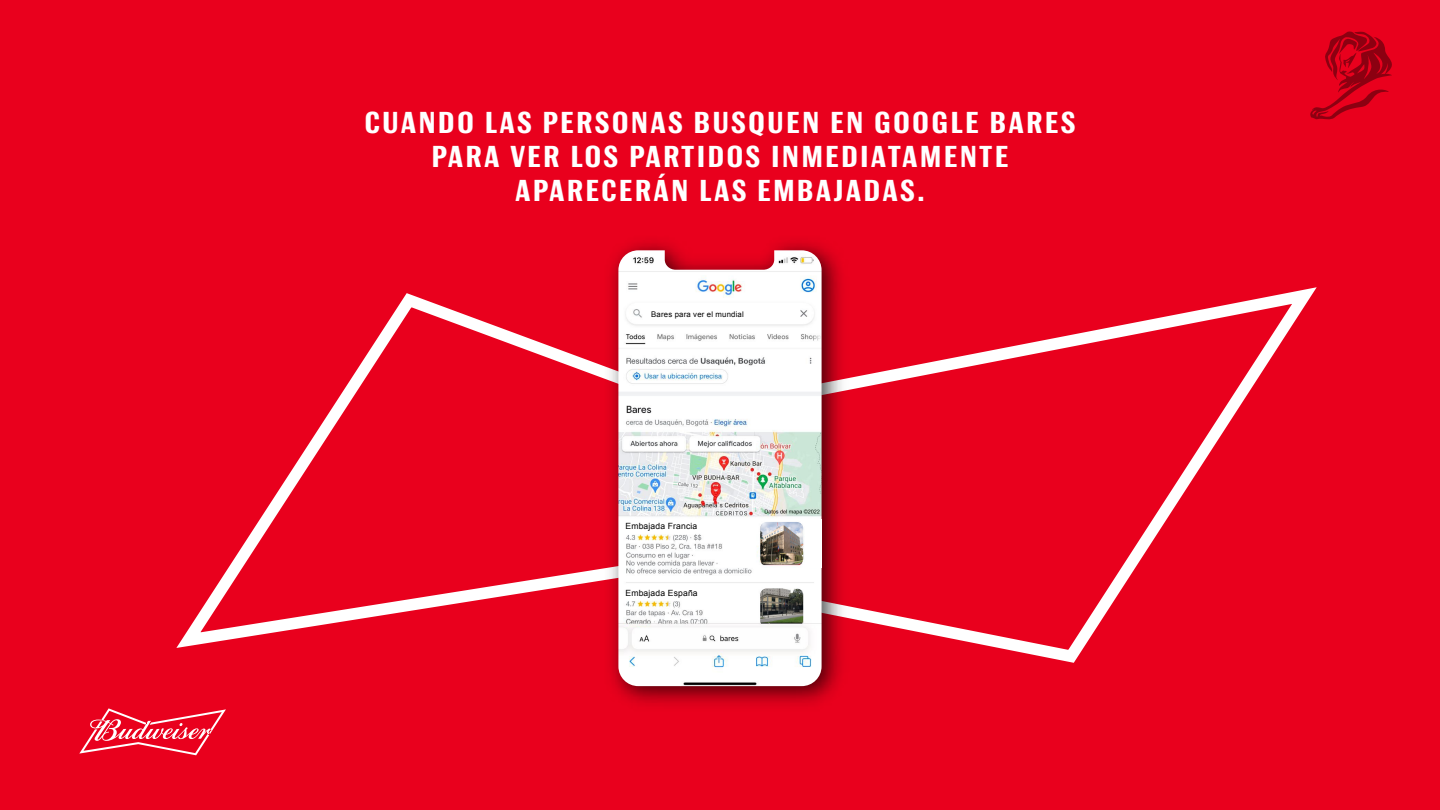
<style>
.page{position:relative;width:1440px;height:810px;background:#e9001d}
.page>*{position:absolute;margin:0;border:0;box-sizing:border-box;transform-origin:0 0}
.t1{font:700 28.2px/33.8px "Bud";letter-spacing:.1em;color:#fff;text-align:center}
.t2{font:8.55px "Arial";letter-spacing:.02em;color:#000}
.t3{font:7.8px "Arial";letter-spacing:.02em;color:#000}
</style>
<div class="page">
<svg style="left:1310px;top:32px;width:82px;height:87px"></svg>
<svg style="left:79px;top:708px;width:147px;height:47px"></svg>
<svg style="left:176px;top:287px;width:1141px;height:376px"></svg>
<img style="left:598px;top:241px;width:256px;height:465px">
<img style="left:618px;top:250px;width:204px;height:436px">
<img style="left:760px;top:522px;width:43px;height:43px">
<div style="left:806px;top:519px;width:16px;height:49px;background:#fff"></div>
<div style="left:625px;top:521px;width:79px;height:11px;background:#fff"></div>
<div style="left:625px;top:588px;width:79px;height:12px;background:#fff"></div>
<img style="left:760px;top:588px;width:43px;height:35px">
<div style="left:649px;top:306px;width:101px;height:15px;background:#fff"></div>
<svg style="left:625px;top:617px;width:27px;height:6px"></svg>
<p class="t1" style="left:365px;top:105px;width:712px">CUANDO LAS PERSONAS BUSQUEN EN GOOGLE BARES<br>PARA VER LOS PARTIDOS INMEDIATAMENTE<br>APARECERÁN LAS EMBAJADAS.</p>
<p class="t3" style="left:651px;top:309px;width:94px">Bares para ver el mundial</p>
<p class="t2" style="left:626px;top:521px;width:73px">Embajada Francia</p>
<p class="t2" style="left:626px;top:588px;width:74px">Embajada España</p>
</div>
